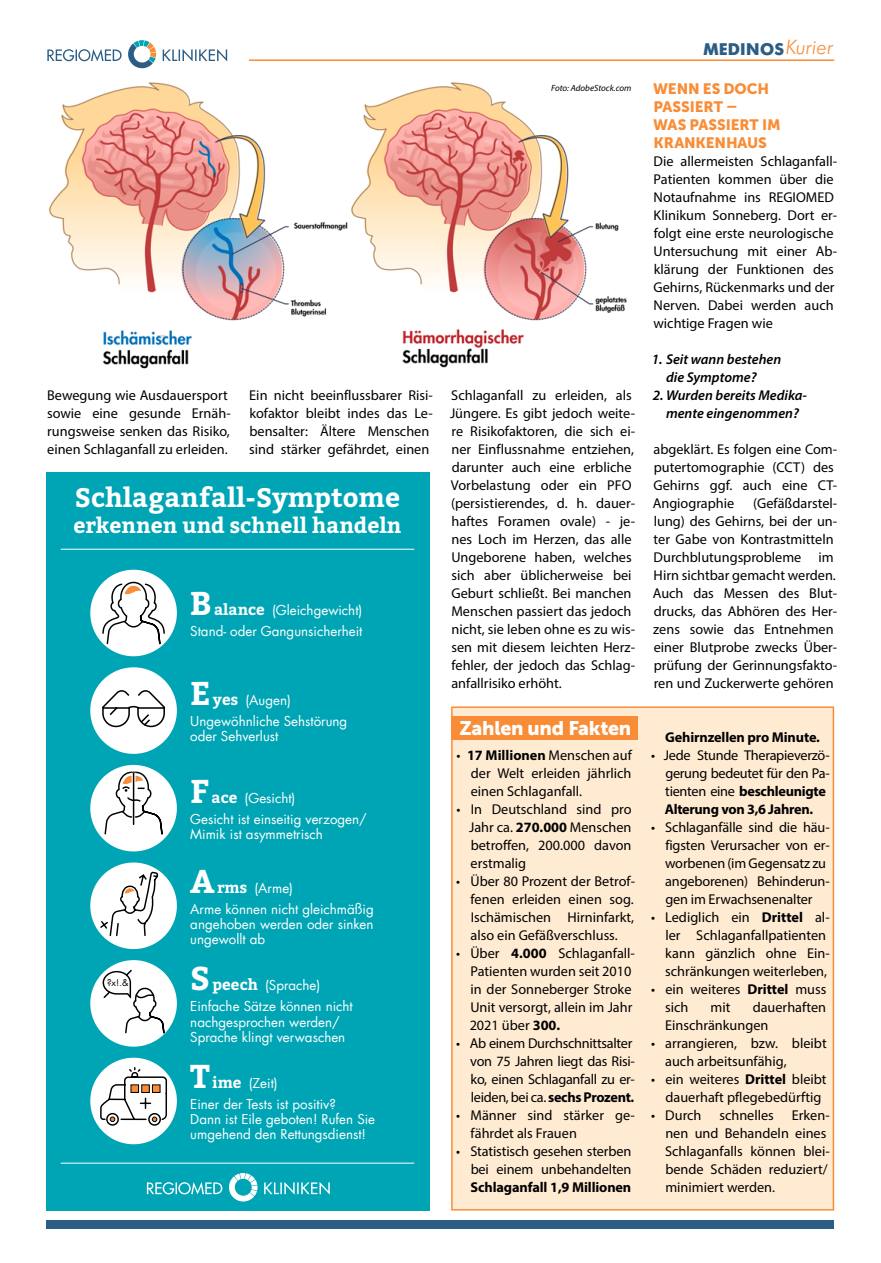
<style>
.page{position:relative;width:881px;height:1263px;background:#fff}
.page>*{position:absolute;margin:0;border:0;box-sizing:border-box;transform-origin:0 0}
.t1{font:700 26.7px "Bitter";color:#fff}
.t2{font:700 21.3px "Bitter";color:#fff}
.t3{font:19.5px "Museo Sans 900";letter-spacing:-.015em;color:#fff}
.t4{font:700 17.7px "Futura SB";letter-spacing:.01em;color:#2c5d84}
.t5{font:15px/18px "Museo Sans 900";letter-spacing:-.01em;color:#f98d37}
.t6{font:14.25px/18px "Myriad Pro";color:#000}
.t7{font:14.25px/18px "Myriad Pro";letter-spacing:-.02em;color:#000}
.t8{font:italic 600 14.25px/18px "Myriad Pro";color:#000}
.t9{font:700 14.25px "Myriad Pro";letter-spacing:-.01em;color:#000}
.t10{font:13.35px/20.5px "Futura Com";color:#fff}
.t11{font:9.15px "Futura Com";color:#000}
.t12{font:italic 9px "Myriad Pro";color:#000}
.s1{font-family:"Bitter";font-weight:700;font-size:32.85px}
.s2{font-family:"Bitter";font-weight:700;font-size:15.3px}
.s3{font-weight:700}
.s4{font-weight:300;font-style:italic;font-size:21.45px;color:#f98d37}
</style>
<div class="page">
<svg style="left:128px;top:40px;width:28px;height:28px"></svg>
<svg style="left:47px;top:49px;width:74px;height:12px"></svg>
<svg style="left:163px;top:49px;width:64px;height:12px"></svg>
<hr style="left:249px;top:59px;width:584px;height:2px;background:#f98d37">
<div style="left:47px;top:1220px;width:786px;height:8px;background:#2c5d84"></div>
<div style="left:451px;top:706px;width:382px;height:504px;background:#ffebd2;border:2px solid #f98d37"></div>
<img style="left:48px;top:82px;width:579px;height:287px">
<div style="left:47px;top:472px;width:382px;height:738px;background:#00a5b5"></div>
<div style="left:90px;top:765px;width:87px;height:86px;background:#fff;border-radius:50%"></div>
<div style="left:90px;top:570px;width:87px;height:86px;background:#fff;border-radius:50%"></div>
<div style="left:90px;top:862px;width:87px;height:87px;background:#fff;border-radius:50%"></div>
<div style="left:90px;top:960px;width:87px;height:87px;background:#fff;border-radius:50%"></div>
<div style="left:90px;top:1058px;width:87px;height:86px;background:#fff;border-radius:50%"></div>
<div style="left:90px;top:667px;width:87px;height:87px;background:#fff;border-radius:50%"></div>
<svg style="left:103px;top:771px;width:60px;height:64px"></svg>
<svg style="left:99px;top:872px;width:60px;height:65px"></svg>
<svg style="left:102px;top:968px;width:63px;height:73px"></svg>
<svg style="left:99px;top:1066px;width:69px;height:60px"></svg>
<div style="left:131px;top:1085px;width:7px;height:7px;background:#f98d37"></div>
<div style="left:130px;top:1084px;width:9px;height:9px;border:1px solid #000"></div>
<div style="left:142px;top:1085px;width:7px;height:7px;background:#f98d37"></div>
<div style="left:141px;top:1084px;width:9px;height:9px;border:1px solid #000"></div>
<div style="left:152px;top:1085px;width:8px;height:7px;background:#f98d37"></div>
<div style="left:152px;top:1084px;width:8px;height:9px;border:1px solid #000"></div>
<svg style="left:100px;top:581px;width:67px;height:147px"></svg>
<svg style="left:229px;top:1173px;width:28px;height:28px"></svg>
<svg style="left:147px;top:1182px;width:75px;height:12px"></svg>
<svg style="left:264px;top:1182px;width:65px;height:13px"></svg>
<hr style="left:61px;top:1163px;width:353px;height:1px;background:#fff">
<hr style="left:61px;top:549px;width:353px;height:1px;background:#fff">
<div style="left:451px;top:716px;width:186px;height:24px;background:#f98d37"></div>
<p class="t6" style="left:47px;top:386px;width:185px">Bewegung wie Ausdauersport sowie eine gesunde Ernäh&shy;rungsweise senken das Risiko, einen Schlaganfall zu erleiden.</p>
<p class="t6" style="left:249px;top:386px;width:185px">Ein nicht beeinflussbarer Risi&shy;kofaktor bleibt indes das Le&shy;bensalter: Ältere Menschen sind stärker gefährdet, einen</p>
<h1 class="t1" style="left:75px;top:477px;width:326px">Schlaganfall-Symptome</h1>
<h2 class="t2" style="left:73px;top:509px;width:329px">erkennen und schnell handeln</h2>
<p class="t11" style="left:107px;top:976px;width:23px">?x!.&amp;</p>
<p class="t10" style="left:190px;top:600px;width:174px"><span class="s1">B</span><span class="s2">alance</span> (Gleichgewicht)<br>Stand- oder Gangunsicherheit</p>
<p class="t10" style="left:190px;top:690px;width:158px"><span class="s1">E</span><span class="s2">yes</span> (Augen)<br>Ungewöhnliche Sehstörung</p>
<p class="t10" style="left:190px;top:726px;width:89px">oder Sehverlust</p>
<p class="t10" style="left:190px;top:788px;width:178px"><span class="s1">F</span><span class="s2">ace</span> (Gesicht)<br>Gesicht ist einseitig verzogen/</p>
<p class="t10" style="left:190px;top:823px;width:134px">Mimik ist asymmetrisch</p>
<p class="t10" style="left:190px;top:878px;width:185px"><span class="s1">A</span><span class="s2">rms</span> (Arme)<br>Arme können nicht gleichmäßig</p>
<p class="t10" style="left:190px;top:916px;width:185px;line-height:15.3px">angehoben werden oder sinken ungewollt ab</p>
<p class="t10" style="left:190px;top:975px;width:164px"><span class="s1">S</span><span class="s2">peech</span> (Sprache)<br>Einfache Sätze können nicht</p>
<p class="t10" style="left:190px;top:1014px;width:156px;line-height:15.3px">nachgesprochen werden/<br>Sprache klingt verwaschen</p>
<p class="t10" style="left:190px;top:1073px;width:147px"><span class="s1">T</span><span class="s2">ime</span> (Zeit)<br>Einer der Tests ist positiv?</p>
<p class="t10" style="left:190px;top:1111px;width:186px;line-height:15.3px">Dann ist Eile geboten! Rufen Sie umgehend den Rettungsdienst!</p>
<p class="t12" style="left:551px;top:82px;width:82px">Foto: AdobeStock.com</p>
<p class="t6" style="left:450px;top:386px;width:186px">Schlaganfall zu erleiden, als<br>Jüngere. Es gibt jedoch weite&shy;re Risikofaktoren, die sich ei&shy;ner Einflussnahme entziehen, darunter auch eine erbliche<br>Vorbelastung oder ein PFO (persistierendes, d. h. dauer&shy;haftes Foramen ovale) - je&shy;nes Loch im Herzen, das alle<br>Ungeborene haben, welches sich aber üblicherweise bei<br>Geburt schließt. Bei manchen<br>Menschen passiert das jedoch nicht, sie leben ohne es zu wis&shy;sen mit diesem leichten Herz&shy;fehler, der jedoch das Schlag&shy;anfallrisiko erhöht.</p>
<h3 class="t3" style="left:459px;top:717px;width:173px">Zahlen und Fakten</h3>
<p class="t6" style="left:470px;top:746px;width:163px;text-align:justify;text-indent:-14px">• <span class="s3">17 Millionen</span> Menschen auf der Welt erleiden jährlich einen Schlaganfall.</p>
<p class="t6" style="left:469px;top:800px;width:164px;text-align:justify;text-indent:-13px">• In Deutschland sind pro Jahr ca. <span class="s3">270.000</span> Menschen betroffen, 200.000 davon erstmalig</p>
<p class="t6" style="left:470px;top:872px;width:166px;text-align:justify;text-indent:-14px">• Über 80 Prozent der Betrof&shy;fenen erleiden einen sog.<br>Ischämischen Hirninfarkt, also ein Gefäßverschluss.</p>
<p class="t6" style="left:469px;top:944px;width:167px;text-indent:-13px">• Über <span class="s3">4.000</span> Schlaganfall-<br>Patienten wurden seit 2010 in der Sonneberger Stroke<br>Unit versorgt, allein im Jahr<br>2021 über <span class="s3">300.</span></p>
<p class="t7" style="left:470px;top:1034px;width:166px;text-indent:-14px">• Ab einem Durchschnittsalter von 75 Jahren liegt das Risi&shy;ko, einen Schlaganfall zu er&shy;leiden, bei ca. <span class="s3">sechs Prozent.</span></p>
<p class="t6" style="left:470px;top:1106px;width:166px;text-indent:-14px">• Männer sind stärker ge&shy;fährdet als Frauen</p>
<p class="t6" style="left:456px;top:1142px;width:177px;text-align:right">• Statistisch gesehen sterben bei einem unbehandelten</p>
<p class="t9" style="left:470px;top:1178px;width:162px">Schlaganfall 1,9 Millionen</p>
<p class="t4" style="left:703px;top:39px;width:131px">MEDINOS<span class="s4">Kurier</span></p>
<p class="t5" style="left:653px;top:80px;width:129px">WENN ES DOCH<br>PASSIERT –<br>WAS PASSIERT IM<br>KRANKENHAUS</p>
<p class="t6" style="left:653px;top:152px;width:185px">Die allermeisten Schlaganfall-<br>Patienten kommen über die<br>Notaufnahme ins REGIOMED<br>Klinikum Sonneberg. Dort er&shy;folgt eine erste neurologische<br>Untersuchung mit einer Ab&shy;klärung der Funktionen des<br>Gehirns, Rückenmarks und der<br>Nerven. Dabei werden auch wichtige Fragen wie</p>
<p class="t8" style="left:665px;top:350px;width:117px;text-indent:-14px">1. Seit wann bestehen die Symptome?</p>
<p class="t8" style="left:652px;top:386px;width:156px;text-align:center">2. Wurden bereits Medika&shy;mente eingenommen?</p>
<p class="t6" style="left:652px;top:440px;width:186px">abgeklärt. Es folgen eine Com&shy;putertomographie (CCT) des<br>Gehirns ggf. auch eine CT-<br>Angiographie</p>
<p class="t6" style="left:652px;top:494px;width:186px;text-indent:100px">(Gefäßdarstel&shy;lung) des Gehirns, bei der un&shy;ter Gabe von Kontrastmitteln<br>Durchblutungsprobleme im<br>Hirn sichtbar gemacht werden.<br>Auch das Messen des Blut&shy;drucks, das Abhören des Her&shy;zens sowie das Entnehmen einer Blutprobe zwecks Über&shy;prüfung der Gerinnungsfakto&shy;ren und Zuckerwerte gehören</p>
<p class="t9" style="left:665px;top:728px;width:156px">Gehirnzellen pro Minute.</p>
<p class="t7" style="left:664px;top:746px;width:166px;text-indent:-14px">• Jede Stunde Therapieverzö&shy;gerung bedeutet für den Pa&shy;tienten eine <span class="s3">beschleunigte<br>Alterung von 3,6 Jahren.</span></p>
<p class="t6" style="left:664px;top:818px;width:166px;text-indent:-14px">• Schlaganfälle sind die häu&shy;figsten Verursacher von er&shy;worbenen (im Gegensatz zu angeborenen) Behinderun&shy;gen im Erwachsenenalter</p>
<p class="t6" style="left:665px;top:908px;width:166px;text-indent:-14px">• Lediglich ein <span class="s3">Drittel</span> al&shy;ler Schlaganfallpatienten kann gänzlich ohne Ein&shy;schränkungen weiterleben,</p>
<p class="t6" style="left:665px;top:980px;width:163px;text-indent:-14px">• ein weiteres <span class="s3">Drittel</span> muss sich</p>
<p class="t6" style="left:665px;top:998px;width:162px;text-indent:87px">dauerhaften<br>Einschränkungen</p>
<p class="t6" style="left:665px;top:1034px;width:163px;text-indent:-14px">• arrangieren, bzw. bleibt auch arbeitsunfähig,</p>
<p class="t6" style="left:665px;top:1070px;width:163px;text-indent:-15px">• ein weiteres <span class="s3">Drittel</span> bleibt dauerhaft pflegebedürftig</p>
<p class="t6" style="left:650px;top:1106px;width:52px">• Durch</p>
<p class="t6" style="left:719px;top:1106px;width:56px">schnelles</p>
<p class="t6" style="left:710px;top:998px;width:21px">mit</p>
<p class="t6" style="left:664px;top:1106px;width:166px;text-indent:127px">Erken&shy;nen und Behandeln eines<br>Schlaganfalls können blei&shy;bende Schäden reduziert/ minimiert werden.</p>
</div>
